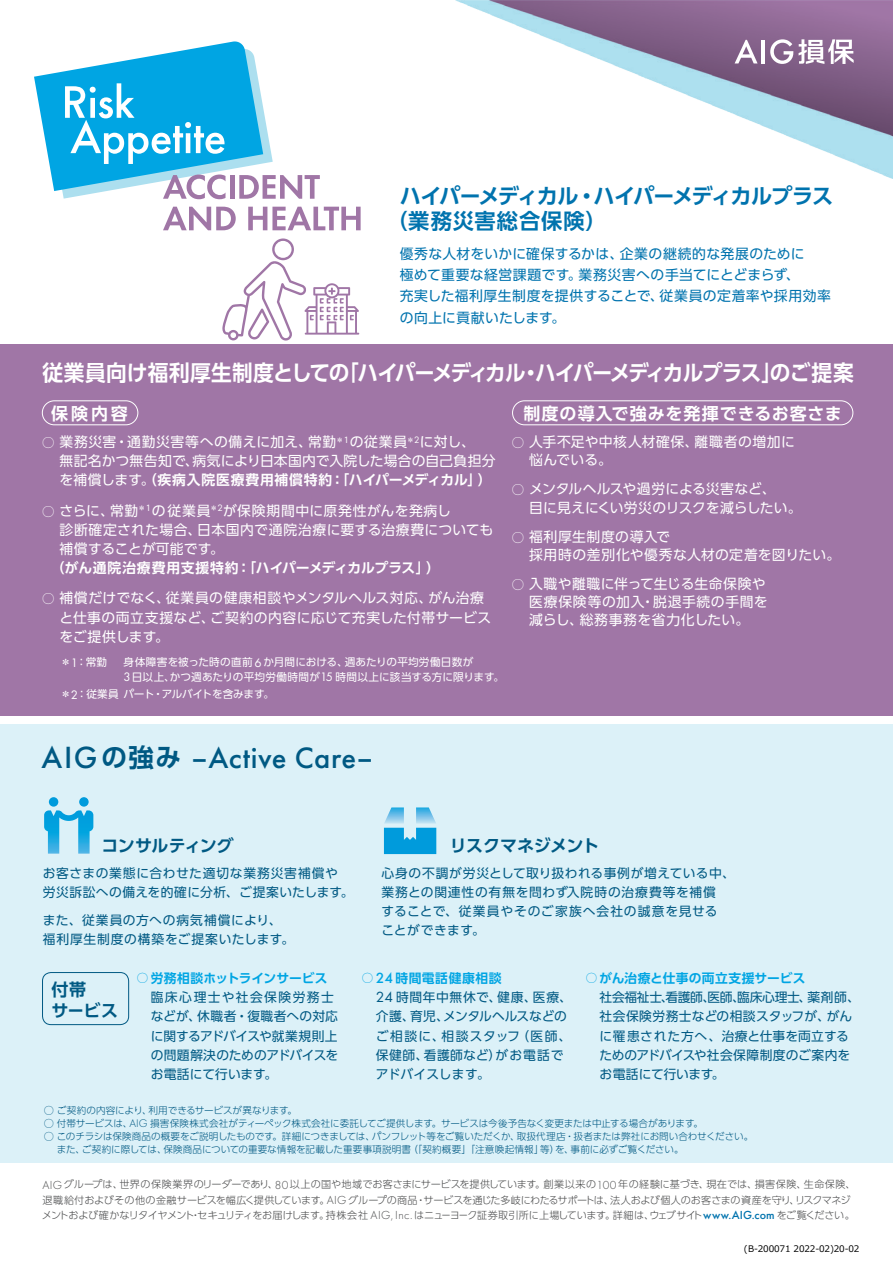
<style>
.page{position:relative;width:893px;height:1263px;background:#fff}
.page>*{position:absolute;margin:0;border:0;box-sizing:border-box;transform-origin:0 0}
.t1{font:500 30.6px "Futura PT";letter-spacing:.015em;color:#005983;scale:.85 1}
.t2{font:700 21.75px "UD Shin Go Pro De";letter-spacing:-.045em;color:#fff;scale:.95 1}
.t3{font:700 21.3px/25.5px "UD Shin Go Pro De";letter-spacing:-.025em;color:#0073ae}
.t4{font:700 16.95px "UD Shin Go Pro De";letter-spacing:.055em;color:#fff}
.t5{font:700 16.95px "UD Shin Go Pro De";letter-spacing:-.035em;color:#005983}
.t6{font:700 16.95px "UD Shin Go Pro De";letter-spacing:-.04em;color:#005983}
.t7{font:700 16.95px/21.3px "UD Shin Go Pro De";letter-spacing:-.005em;color:#005983}
.t8{font:13.8px/19.2px "UD Shin Go Pro";letter-spacing:.025em;color:#fff}
.t9{font:13.8px/21.3px "UD Shin Go Pro";letter-spacing:.025em;color:#0073ae}
.t10{font:13.8px/18px "UD Shin Go Pro";letter-spacing:-.005em;color:#fff}
.t11{font:700 13.8px "UD Shin Go Pro De";letter-spacing:.04em;color:#fff}
.t12{font:700 13.8px "UD Shin Go Pro De";letter-spacing:.005em;color:#fff}
.t13{font:12.75px/19.2px "UD Shin Go Pro";letter-spacing:.035em;color:#005983}
.t14{font:12.75px/19.2px "UD Shin Go Pro";letter-spacing:.005em;color:#005983}
.t15{font:12.75px/19.2px "UD Shin Go Pro";letter-spacing:.055em;color:#005983}
.t16{font:12.75px/19.2px "UD Shin Go Pro";letter-spacing:.01em;color:#005983}
.t17{font:12.75px/19.2px "UD Shin Go Pro";letter-spacing:.06em;color:#005983}
.t18{font:700 12.75px "UD Shin Go Pro De";letter-spacing:.015em;color:#00a5e3}
.t19{font:700 12.75px "UD Shin Go Pro De";letter-spacing:-.01em;color:#00a5e3}
.t20{font:700 12.75px "UD Shin Go Pro De";letter-spacing:.045em;color:#00a5e3}
.t21{font:10.65px/14.4px "UD Shin Go Pro";letter-spacing:.005em;color:#fff}
.t22{font:10.65px "UD Shin Go Pro";letter-spacing:-.025em;color:#fff}
.t23{font:300 10.05px/15.5px "UD Shin Go Pro";letter-spacing:-.01em;color:#4b4c4d}
.t24{font:300 9.6px "UD Shin Go Pro";letter-spacing:-.01em;color:#005983}
.t25{font:9px "Meiryo";letter-spacing:-.015em;color:#000}
.s1{font-size:11.7px}
.s2{font-family:"UD Shin Go Pro";font-weight:400}
.s3{font-family:"Futura PT";font-size:12.75px}
.s4{font-size:31.8px}
.s5{font-family:"UD Shin Go Pro De";font-weight:700;font-size:25.5px}
.s6{font-size:10.8px}
.s7{font-family:"Futura PT";font-weight:500;font-size:15.3px}
.s8{font-family:"Futura PT";font-size:15.3px}
.s9{font-family:"Futura PT";font-size:11.55px}
.s10{font-family:"Futura PT";font-size:12.15px}
.s11{font-family:"Futura PT";font-weight:500;font-size:12.15px;color:#0073ae}
</style>
<div class="page">
<div style="left:0;top:344px;width:893px;height:371px;background:#a076a6"></div>
<div style="left:0;top:724px;width:893px;height:438px;background:#dcf1f8"></div>
<img style="left:455px;top:0;width:438px;height:179px">
<svg style="left:799px;top:39px;width:55px;height:25px"></svg>
<svg style="left:735px;top:40px;width:23px;height:23px"></svg>
<hr style="left:761px;top:40px;width:4px;height:23px;background:#fff">
<svg style="left:770px;top:39px;width:23px;height:25px"></svg>
<img style="left:44px;top:797px;width:49px;height:57px">
<div style="left:42px;top:400px;width:96px;height:25px;border:1px solid #fff;border-radius:12px"></div>
<div style="left:512px;top:400px;width:341px;height:25px;border:1px solid #fff;border-radius:12px"></div>
<svg style="left:34px;top:41px;width:286px;height:158px"></svg>
<svg style="left:163px;top:207px;width:73px;height:23px"></svg>
<svg style="left:248px;top:207px;width:113px;height:23px"></svg>
<svg style="left:384px;top:828px;width:52px;height:26px"></svg>
<img style="left:384px;top:807px;width:20px;height:17px">
<img style="left:416px;top:807px;width:20px;height:17px">
<svg style="left:222px;top:238px;width:137px;height:103px"></svg>
<div style="left:42px;top:972px;width:87px;height:53px;border:1px solid #005983;border-radius:9px"></div>
<h3 class="t3" style="left:386px;top:182px;width:448px;text-indent:13px">ハイパーメディカル・ハイパーメディカルプラス（業務災害総合保険）</h3>
<p class="t9" style="left:400px;top:243px;width:433px">優秀な人材をいかに確保するかは、企業の継続的な発展のために<br>極めて重要な経営課題です。業務災害への手当てにとどまらず、<br>充実した福利厚生制度を提供することで、従業員の定着率や採用効率の向上に貢献いたします。</p>
<h2 class="t2" style="left:43px;top:355px;width:855px">従業員向け福利厚生制度としての「ハイパーメディカル・ハイパーメディカルプラス」のご提案</h2>
<p class="t4" style="left:51px;top:399px;width:78px">保険内容</p>
<p class="t4" style="left:523px;top:399px;width:320px">制度の導入で強みを発揮できるお客さま</p>
<p class="t8" style="left:60px;top:432px;width:438px;text-indent:-17px"><span class="s1">◯</span> 業務災害・通勤災害等への備えに加え、常勤<sup>＊１</sup>の従業員<sup>＊</sup><sup>2</sup>に対し、<br>無記名かつ無告知で、病気により日本国内で入院した場合の自己負担分</p>
<p class="t11" style="left:60px;top:469px;width:434px"><span class="s2">を補償します。</span>（疾病入院医療費用補償特約：「ハイパーメディカル」）</p>
<p class="t8" style="left:60px;top:500px;width:435px;text-indent:-17px"><span class="s1">◯</span> さらに、常勤<sup>＊１</sup>の従業員<sup>＊</sup><sup>2</sup>が保険期間中に原発性がんを発病し<br>診断確定された場合、日本国内で通院治療に要する治療費についても補償することが可能です。</p>
<p class="t12" style="left:51px;top:557px;width:391px">（がん通院治療費用支援特約：「ハイパーメディカルプラス」）</p>
<p class="t8" style="left:60px;top:588px;width:433px;text-indent:-17px"><span class="s1">◯</span> 補償だけでなく、従業員の健康相談やメンタルヘルス対応、がん治療と仕事の両立支援など、ご契約の内容に応じて充実した付帯サービスをご提供します。</p>
<p class="t21" style="left:61px;top:655px;width:48px">＊<span class="s3">1</span>：常勤</p>
<p class="t21" style="left:124px;top:655px;width:382px">身体障害を被った時の直前<span class="s3">6</span> か月間における、週あたりの平均労働日数が<br><span class="s3">3</span>日以上、かつ週あたりの平均労働時間が<span class="s3">15</span> 時間以上に該当する方に限ります。</p>
<p class="t22" style="left:61px;top:686px;width:215px">＊<span class="s3">2</span>：従業員パート・アルバイトを含みます。</p>
<p class="t8" style="left:529px;top:432px;width:267px;line-height:18px;text-indent:-17px"><span class="s1">◯</span> 人手不足や中核人材確保、離職者の増加に悩んでいる。</p>
<p class="t10" style="left:529px;top:480px;width:274px;text-indent:-17px"><span class="s1">◯</span> メンタルヘルスや過労による災害など、<br>目に見えにくい労災のリスクを減らしたい。</p>
<p class="t8" style="left:529px;top:527px;width:313px;line-height:18px;text-indent:-17px"><span class="s1">◯</span> 福利厚生制度の導入で<br>採用時の差別化や優秀な人材の定着を図りたい。</p>
<p class="t8" style="left:529px;top:574px;width:240px;line-height:18px;text-indent:-17px"><span class="s1">◯</span> 入職や離職に伴って生じる生命保険や医療保険等の加入・脱退手続の手間を減らし、総務事務を省力化したい。</p>
<h1 class="t1" style="left:41px;top:739px;width:392px"><span class="s4">AIG</span><span class="s5">の強み</span> –Active Care–</h1>
<p class="t6" style="left:102px;top:832px;width:134px">コンサルティング</p>
<p class="t13" style="left:43px;top:863px;width:312px">お客さまの業態に合わせた適切な業務災害補償や<br>労災訴訟への備えを的確に分析、ご提案いたします。</p>
<p class="t17" style="left:43px;top:910px;width:253px">また、従業員の方への病気補償により、福利厚生制度の構築をご提案いたします。</p>
<p class="t7" style="left:51px;top:978px;width:68px">付帯<br>サービス</p>
<p class="t19" style="left:137px;top:968px;width:192px"><span class="s6">◯</span> 労務相談ホットラインサービス</p>
<p class="t16" style="left:151px;top:987px;width:189px">臨床心理士や社会保険労務士などが、休職者・復職者への対応に関するアドバイスや就業規則上の問題解決のためのアドバイスをお電話にて行います。</p>
<p class="t5" style="left:450px;top:832px;width:151px">リスクマネジメント</p>
<p class="t15" style="left:381px;top:863px;width:355px">心身の不調が労災として取り扱われる事例が増えている中、業務との関連性の有無を問わず入院時の治療費等を補償<br>することで、従業員やそのご家族へ会社の誠意を見せる<br>ことができます。</p>
<p class="t20" style="left:362px;top:968px;width:141px"><span class="s6">◯</span> <span class="s7">24</span> 時間電話健康相談</p>
<p class="t13" style="left:376px;top:987px;width:198px"><span class="s8">24</span> 時間年中無休で、健康、医療、介護、育児、メンタルヘルスなどのご相談に、相談スタッフ（医師、保健師、看護師など）がお電話でアドバイスします。</p>
<p class="t18" style="left:586px;top:968px;width:221px"><span class="s6">◯</span> がん治療と仕事の両立支援サービス</p>
<p class="t14" style="left:600px;top:987px;width:262px">社会福祉士、看護師、医師、臨床心理士、薬剤師、社会保険労務士などの相談スタッフが、がんに罹患された方へ、治療と仕事を両立するためのアドバイスや社会保障制度のご案内をお電話にて行います。</p>
<p class="t24" style="left:44px;top:1103px;width:255px">◯ ご契約の内容により、利用できるサービスが異なります。</p>
<p class="t24" style="left:44px;top:1116px;width:660px">◯ 付帯サービスは、<span class="s9">AIG</span> 損害保険株式会社がティーペック株式会社に委託してご提供します。サービスは今後予告なく変更または中止する場合があります。</p>
<p class="t24" style="left:44px;top:1128px;width:711px">◯ このチラシは保険商品の概要をご説明したものです。詳細につきましては、パンフレット等をご覧いただくか、取扱代理店・扱者または弊社にお問い合わせください。</p>
<p class="t24" style="left:57px;top:1141px;width:628px">また、ご契約に際しては、保険商品についての重要な情報を記載した重要事項説明書（「契約概要」「注意喚起情報」等）を、事前に必ずご覧ください。</p>
<p class="t23" style="left:42px;top:1176px;width:815px"><span class="s10">AIG</span>グループは、世界の保険業界のリーダーであり、<span class="s10">80</span>以上の国や地域でお客さまにサービスを提供しています。創業以来の<span class="s10">100</span> 年の経験に基づき、現在では、損害保険、生命保険、退職給付およびその他の金融サービスを幅広く提供しています。<span class="s10">AIG</span> グループの商品・サービスを通じた多岐にわたるサポートは、法人および個人のお客さまの資産を守り、リスクマネジメントおよび確かなリタイヤメント・セキュリティをお届けします。持株会社 <span class="s10">AIG, Inc.</span> はニューヨーク証券取引所に上場しています。詳細は、ウェブサイト<span class="s11">www.AIG.com</span> をご覧ください。</p>
<p class="t25" style="left:744px;top:1242px;width:117px">(B-200071 2022-02)20-02</p>
</div>
